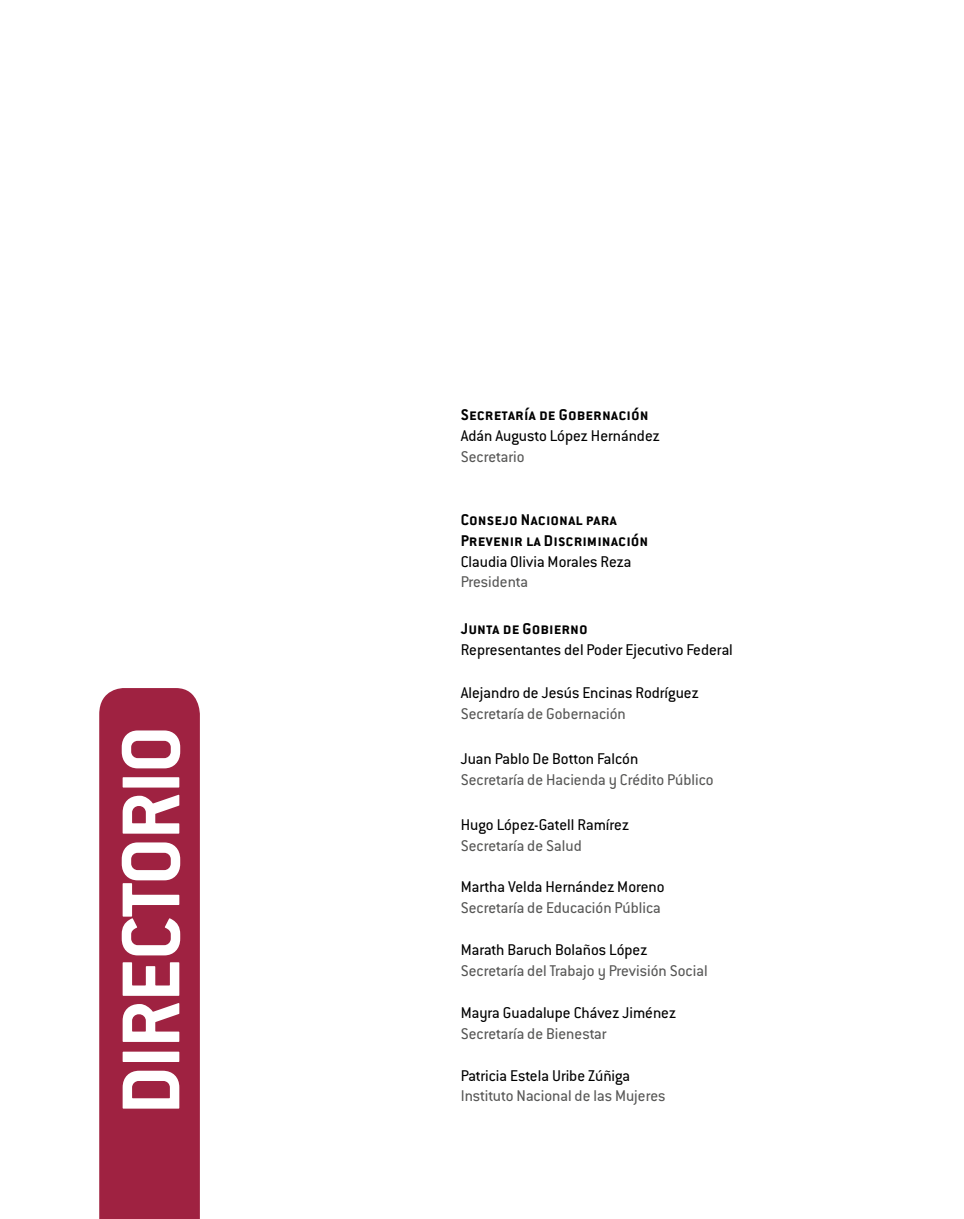
<style>
.page{position:relative;width:964px;height:1219px;background:#fff}
.page>*{position:absolute;margin:0;border:0;box-sizing:border-box;transform-origin:0 0}
.t1{font:700 90px "Conduit ITC Std";letter-spacing:-.02em;color:#fff}
.t2{font:17.2px "Conduit ITC Std";color:#000}
.t3{font:17.2px "Conduit ITC Std";color:#575756}
.t4{font:700 17.2px/21px "Conduit ITC Std";color:#000}
</style>
<div class="page">
<div style="left:99px;top:688px;width:101px;height:531px;background:#9f2241"></div>
<h1 class="t1" style="left:97px;top:1115px;width:390px;rotate:-90deg">DIRECTORIO</h1>
<p class="t4" style="left:461px;top:404px;width:189px">Secretaría de Gobernación</p>
<p class="t2" style="left:461px;top:425px;width:201px">Adán Augusto López Hernández</p>
<p class="t3" style="left:461px;top:446px;width:65px">Secretario</p>
<p class="t4" style="left:461px;top:508px;width:189px">Consejo Nacional para<br>Prevenir la Discriminación</p>
<p class="t2" style="left:461px;top:551px;width:172px">Claudia Olivia Morales Reza</p>
<p class="t3" style="left:461px;top:572px;width:69px">Presidenta</p>
<p class="t4" style="left:461px;top:618px;width:129px">Junta de Gobierno</p>
<p class="t2" style="left:461px;top:639px;width:274px">Representantes del Poder Ejecutivo Federal</p>
<p class="t2" style="left:461px;top:682px;width:239px">Alejandro de Jesús Encinas Rodríguez</p>
<p class="t3" style="left:461px;top:703px;width:167px">Secretaría de Gobernación</p>
<p class="t2" style="left:461px;top:748px;width:179px">Juan Pablo De Botton Falcón</p>
<p class="t3" style="left:461px;top:769px;width:254px">Secretaría de Hacienda y Crédito Público</p>
<p class="t2" style="left:461px;top:814px;width:170px">Hugo López-Gatell Ramírez</p>
<p class="t3" style="left:461px;top:835px;width:122px">Secretaría de Salud</p>
<p class="t2" style="left:461px;top:877px;width:205px">Martha Velda Hernández Moreno</p>
<p class="t3" style="left:461px;top:898px;width:201px">Secretaría de Educación Pública</p>
<p class="t2" style="left:461px;top:939px;width:188px">Marath Baruch Bolaños López</p>
<p class="t3" style="left:461px;top:960px;width:248px">Secretaría del Trabajo y Previsión Social</p>
<p class="t2" style="left:461px;top:1002px;width:217px">Mayra Guadalupe Chávez Jiménez</p>
<p class="t3" style="left:461px;top:1023px;width:147px">Secretaría de Bienestar</p>
<p class="t2" style="left:461px;top:1065px;width:171px">Patricia Estela Uribe Zúñiga</p>
<p class="t3" style="left:461px;top:1086px;width:206px">Instituto Nacional de las Mujeres</p>
</div>
